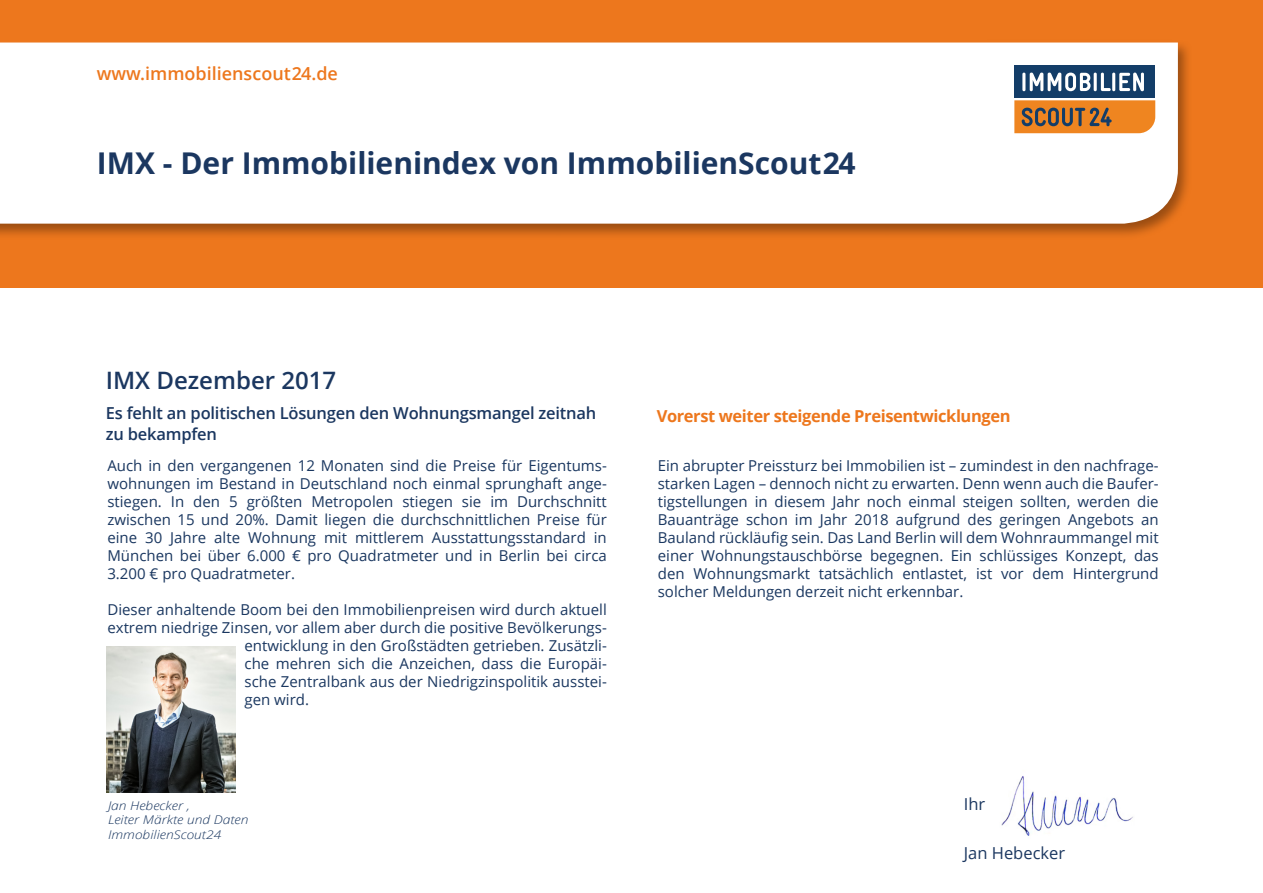
<style>
.page{position:relative;width:1263px;height:893px;background:#fff}
.page>*{position:absolute;margin:0;border:0;box-sizing:border-box;transform-origin:0 0}
.t1{font:700 30px "Open Sans";color:#1b3760}
.t2{font:600 24px "Open Sans";color:#1b3760}
.t3{font:600 18px "Open Sans";color:#ed771d}
.t4{font:600 16.5px/21px "Open Sans";letter-spacing:-.01em;color:#1b3760}
.t5{font:700 16.5px "Open Sans";letter-spacing:-.025em;color:#ed771d}
.t6{font:16.5px "Open Sans";color:#1b3760}
.t7{font:15px/18px "Open Sans";color:#1a3760;text-align:justify}
.t8{font:italic 300 12px/14.4px "Open Sans";color:#1a3760;scale:1.15 1}
</style>
<div class="page">
<div style="left:0;top:0;width:1263px;height:287px;background:#ed771d"></div>
<svg style="left:0;top:42px;width:1188px;height:194px"></svg>
<div style="left:0;top:43px;width:1178px;height:181px;background:#fff"></div>
<div style="left:1014px;top:94px;width:141px;height:9px;background:#fff"></div>
<div style="left:1014px;top:65px;width:141px;height:33px;background:#133d68"></div>
<svg style="left:1014px;top:100px;width:141px;height:33px"></svg>
<hr style="left:1022px;top:73px;width:3px;height:18px;background:#fff;border-radius:2px">
<svg style="left:1030px;top:73px;width:60px;height:18px"></svg>
<hr style="left:1094px;top:73px;width:3px;height:18px;background:#fff;border-radius:2px">
<svg style="left:1101px;top:73px;width:10px;height:18px"></svg>
<hr style="left:1112px;top:73px;width:3px;height:18px;background:#fff;border-radius:2px">
<svg style="left:1119px;top:73px;width:25px;height:18px"></svg>
<img style="left:1001px;top:776px;width:132px;height:60px">
<img style="left:106px;top:646px;width:130px;height:147px">
<p class="t3" style="left:97px;top:61px;width:242px">www.immobilienscout24.de</p>
<h1 class="t1" style="left:97px;top:142px;width:760px">IMX - Der Immobilienindex von ImmobilienScout24</h1>
<h2 class="t2" style="left:106px;top:364px;width:232px">IMX Dezember 2017</h2>
<p class="t4" style="left:106px;top:402px;width:492px">Es fehlt an politischen Lösungen den Wohnungsmangel zeitnah zu bekampfen</p>
<p class="t7" style="left:107px;top:456px;width:501px">Auch in den vergangenen 12 Monaten sind die Preise für Eigentums&shy;wohnungen im Bestand in Deutschland noch einmal sprunghaft ange&shy;stiegen. In den 5 größten Metropolen stiegen sie im Durchschnitt zwischen 15 und 20%. Damit liegen die durchschnittlichen Preise für eine 30 Jahre alte Wohnung mit mittlerem Ausstattungsstandard in München bei über 6.000 € pro Quadratmeter und in Berlin bei circa 3.200 € pro Quadratmeter.</p>
<p class="t7" style="left:107px;top:600px;width:501px">Dieser anhaltende Boom bei den Immobilienpreisen wird durch aktuell</p>
<p class="t7" style="left:107px;top:618px;width:501px">extrem niedrige Zinsen, vor allem aber durch die positive Bevölkerungs-</p>
<p class="t7" style="left:245px;top:636px;width:364px">entwicklung in den Großstädten getrieben. Zusätzli-</p>
<p class="t7" style="left:245px;top:654px;width:364px">che mehren sich die Anzeichen, dass die Europäi-</p>
<p class="t7" style="left:245px;top:672px;width:364px">sche Zentralbank aus der Niedrigzinspolitik ausstei-</p>
<p class="t7" style="left:245px;top:690px;width:66px">gen wird.</p>
<p class="t8" style="left:108px;top:798px;width:124px">Jan Hebecker ,<br>Leiter Märkte und Daten<br>ImmobilienScout24</p>
<p class="t5" style="left:657px;top:404px;width:355px">Vorerst weiter steigende Preisentwicklungen</p>
<p class="t7" style="left:658px;top:456px;width:502px">Ein abrupter Preissturz bei Immobilien ist – zumindest in den nachfrage&shy;starken Lagen – dennoch nicht zu erwarten. Denn wenn auch die Baufer&shy;tigstellungen in diesem Jahr noch einmal steigen sollten, werden die Bauanträge schon im Jahr 2018 aufgrund des geringen Angebots an Bauland rückläufig sein. Das Land Berlin will dem Wohnraummangel mit einer Wohnungstauschbörse begegnen. Ein schlüssiges Konzept, das den Wohnungsmarkt tatsächlich entlastet, ist vor dem Hintergrund solcher Meldungen derzeit nicht erkennbar.</p>
<p class="t6" style="left:964px;top:792px;width:23px">Ihr</p>
<p class="t6" style="left:964px;top:842px;width:103px">Jan Hebecker</p>
</div>
